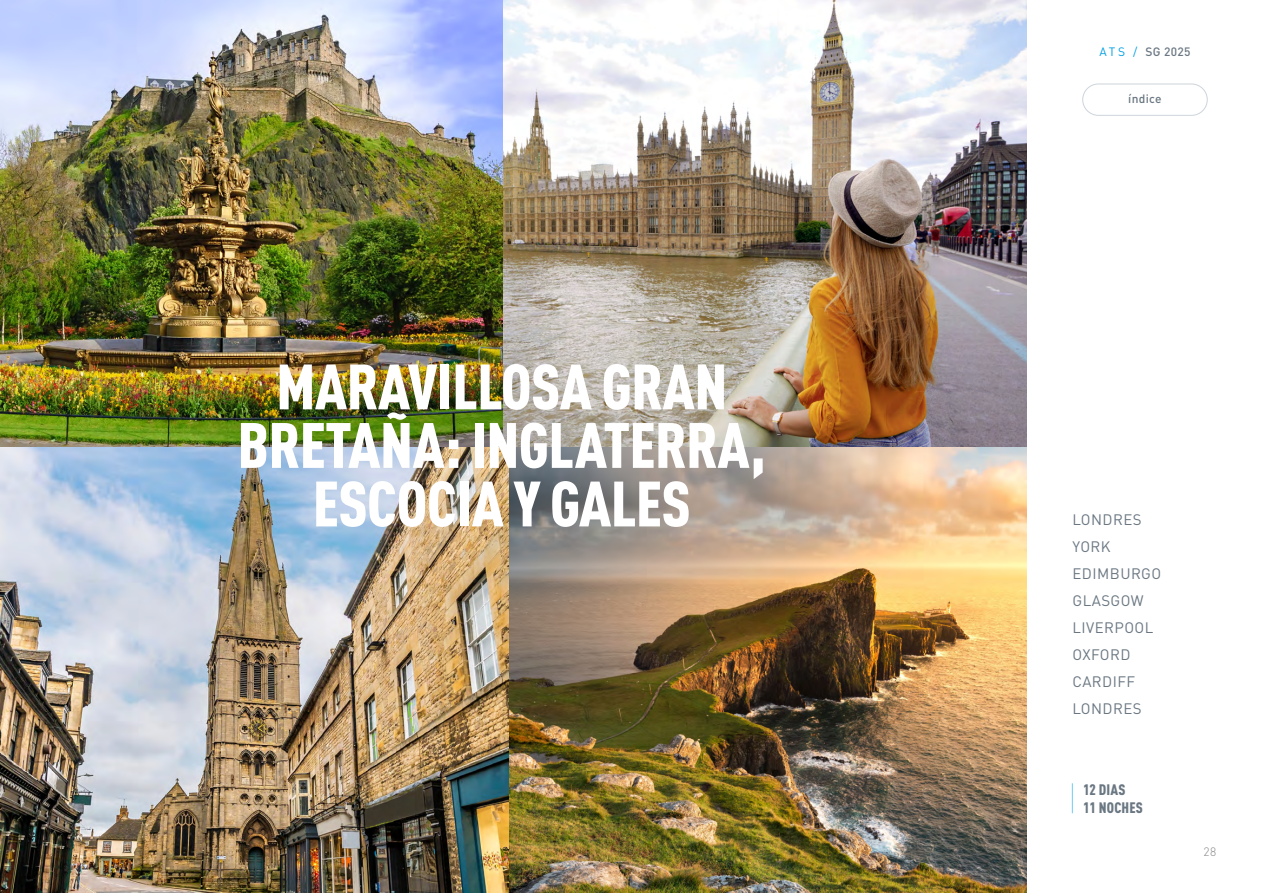
<style>
.page{position:relative;width:1263px;height:893px;background:#fff}
.page>*{position:absolute;margin:0;border:0;box-sizing:border-box;transform-origin:0 0}
.t1{font:900 condensed 63px/58.5px "DIN Pro";letter-spacing:-.01em;color:#fff;text-align:center}
.t2{font:15px/27px "DIN Pro";letter-spacing:.03em;color:#6a7782}
.t3{font:900 condensed 15px/18px "DIN Pro";letter-spacing:.01em;color:#6a7782}
.t4{font:500 12px "DIN Pro";letter-spacing:.025em;color:#6a7782}
.t5{font:300 12px "DIN Pro";color:#878787}
.s1{font-weight:400;color:#009fe3}
</style>
<div class="page">
<img style="left:0;top:0;width:1027px;height:893px">
<div style="left:1082px;top:84px;width:125px;height:32px;border:1px solid #8d9ead;border-radius:16px"></div>
<hr style="left:1072px;top:783px;width:1px;height:30px;background:#71cbf4">
<h1 class="t1" style="left:237px;top:352px;width:530px">MARAVILLOSA GRAN<br>BRETAÑA: INGLATERRA,<br>ESCOCIA Y GALES</h1>
<p class="t4" style="left:1099px;top:42px;width:93px"><span class="s1">AT S /</span> SG 2025</p>
<p class="t4" style="left:1128px;top:89px;width:35px">índice</p>
<p class="t2" style="left:1072px;top:505px;width:90px">LONDRES<br>YORK<br>EDIMBURGO<br>GLASGOW<br>LIVERPOOL<br>OXFORD<br>CARDIFF<br>LONDRES</p>
<p class="t3" style="left:1083px;top:779px;width:61px">12 DIAS<br>11 NOCHES</p>
<p class="t5" style="left:1203px;top:843px;width:14px">28</p>
</div>
